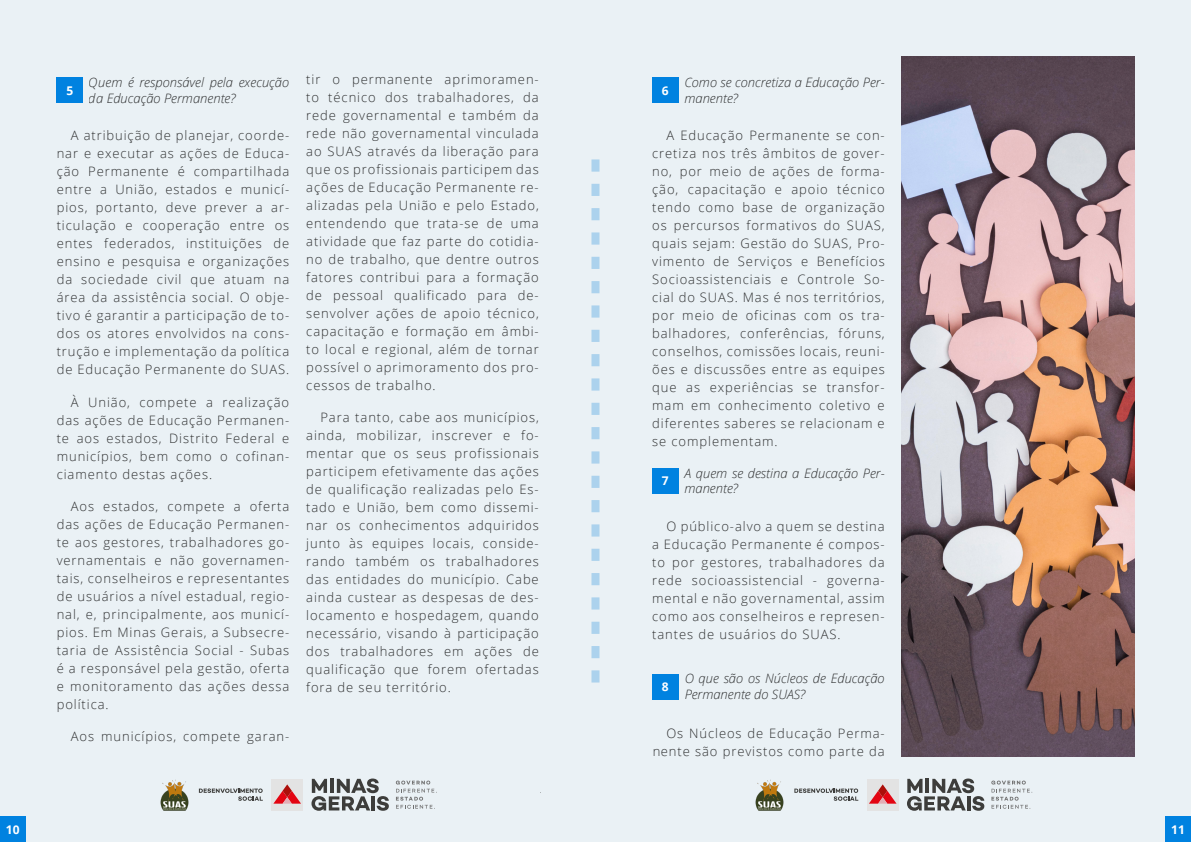
<style>
.page{position:relative;width:1191px;height:842px;background:#eaf1f5}
.page>*{position:absolute;margin:0;border:0;box-sizing:border-box;transform-origin:0 0}
.t1{font:300 13px/18px "Open Sans";letter-spacing:.07em;color:#000;text-align:justify}
.t2{font:italic 300 13px/15.6px "Open Sans";color:#000}
.t3{font:700 12px "Open Sans";color:#fff}
</style>
<div class="page">
<svg style="left:591px;top:159px;width:8px;height:523px;background:#cce2f1"></svg>
<svg style="left:540px;top:781px;width:1px;height:29px"></svg>
<div style="left:0;top:816px;width:26px;height:26px;background:#0082e0"></div>
<div style="left:1165px;top:816px;width:26px;height:26px;background:#0082e0"></div>
<div style="left:223px;top:763px;width:317px;height:66px;background:#eaf1f5"></div>
<div style="left:821px;top:763px;width:318px;height:66px;background:#eaf1f5"></div>
<svg style="left:199px;top:778px;width:238px;height:34px"></svg>
<img style="left:159px;top:778px;width:31px;height:33px">
<svg style="left:794px;top:778px;width:239px;height:34px"></svg>
<img style="left:754px;top:778px;width:31px;height:33px">
<div style="left:57px;top:77px;width:26px;height:26px;background:#0082e0"></div>
<div style="left:652px;top:77px;width:26px;height:26px;background:#0082e0"></div>
<div style="left:652px;top:468px;width:26px;height:25px;background:#0082e0"></div>
<div style="left:652px;top:674px;width:26px;height:25px;background:#0082e0"></div>
<img style="left:901px;top:57px;width:233px;height:700px">
<p class="t1" style="left:306px;top:70px;width:234px">tir o permanente aprimoramen&shy;to técnico dos trabalhadores, da rede governamental e também da rede não governamental vinculada ao SUAS através da liberação para que os profissionais participem das ações de Educação Permanente re&shy;alizadas pela União e pelo Estado, entendendo que trata-se de uma atividade que faz parte do cotidia&shy;no de trabalho, que dentre outros fatores contribui para a formação de pessoal qualificado para de&shy;senvolver ações de apoio técnico, capacitação e formação em âmbi&shy;to local e regional, além de tornar possível o aprimoramento dos pro&shy;cessos de trabalho.</p>
<p class="t1" style="left:306px;top:408px;width:234px;text-indent:14px">Para tanto, cabe aos municípios, ainda, mobilizar, inscrever e fo&shy;mentar que os seus profissionais participem efetivamente das ações de qualificação realizadas pelo Es&shy;tado e União, bem como dissemi&shy;nar os conhecimentos adquiridos junto às equipes locais, conside&shy;rando também os trabalhadores das entidades do município. Cabe ainda custear as despesas de des&shy;locamento e hospedagem, quando necessário, visando à participação dos trabalhadores em ações de qualificação que forem ofertadas fora de seu território.</p>
<p class="t3" style="left:66px;top:82px;width:8px">5</p>
<p class="t2" style="left:89px;top:74px;width:202px">Quem é responsável pela execução da Educação Permanente?</p>
<p class="t3" style="left:662px;top:82px;width:8px">6</p>
<p class="t2" style="left:684px;top:74px;width:202px">Como se concretiza a Educação Per&shy;manente?</p>
<p class="t1" style="left:652px;top:126px;width:234px;text-indent:14px">A Educação Permanente se con&shy;cretiza nos três âmbitos de gover&shy;no, por meio de ações de forma&shy;ção, capacitação e apoio técnico tendo como base de organização os percursos formativos do SUAS, quais sejam: Gestão do SUAS, Pro&shy;vimento de Serviços e Benefícios Socioassistenciais e Controle So&shy;cial do SUAS. Mas é nos territórios, por meio de oficinas com os tra&shy;balhadores, conferências, fóruns, conselhos, comissões locais, reuni&shy;ões e discussões entre as equipes que as experiências se transfor&shy;mam em conhecimento coletivo e diferentes saberes se relacionam e se complementam.</p>
<p class="t1" style="left:57px;top:126px;width:234px;text-indent:14px">A atribuição de planejar, coorde&shy;nar e executar as ações de Educa&shy;ção Permanente é compartilhada entre a União, estados e municí&shy;pios, portanto, deve prever a ar&shy;ticulação e cooperação entre os entes federados, instituições de ensino e pesquisa e organizações da sociedade civil que atuam na área da assistência social. O obje&shy;tivo é garantir a participação de to&shy;dos os atores envolvidos na cons&shy;trução e implementação da política de Educação Permanente do SUAS.</p>
<p class="t1" style="left:57px;top:392px;width:234px;text-indent:14px">À União, compete a realização das ações de Educação Permanen&shy;te aos estados, Distrito Federal e municípios, bem como o cofinan&shy;ciamento destas ações.</p>
<p class="t1" style="left:57px;top:497px;width:234px;text-indent:14px">Aos estados, compete a oferta das ações de Educação Permanen&shy;te aos gestores, trabalhadores go&shy;vernamentais e não governamen&shy;tais, conselheiros e representantes de usuários a nível estadual, regio&shy;nal, e, principalmente, aos municí&shy;pios. Em Minas Gerais, a Subsecre&shy;taria de Assistência Social - Subas é a responsável pela gestão, oferta e monitoramento das ações dessa política.</p>
<p class="t1" style="left:71px;top:727px;width:220px">Aos municípios, compete garan-</p>
<p class="t3" style="left:662px;top:472px;width:8px">7</p>
<p class="t2" style="left:684px;top:464px;width:202px">A quem se destina a Educação Per&shy;manente?</p>
<p class="t1" style="left:652px;top:517px;width:234px;text-indent:14px">O público-alvo a quem se destina a Educação Permanente é compos&shy;to por gestores, trabalhadores da rede socioassistencial - governa&shy;mental e não governamental, assim como aos conselheiros e represen&shy;tantes de usuários do SUAS.</p>
<p class="t3" style="left:662px;top:678px;width:8px">8</p>
<p class="t2" style="left:684px;top:670px;width:202px">O que são os Núcleos de Educação<br>Permanente do SUAS?</p>
<p class="t1" style="left:652px;top:724px;width:234px;text-align:right">Os Núcleos de Educação Perma&shy;nente são previstos como parte da</p>
<p class="t3" style="left:6px;top:821px;width:15px">10</p>
<p class="t3" style="left:1171px;top:821px;width:15px">11</p>
</div>
